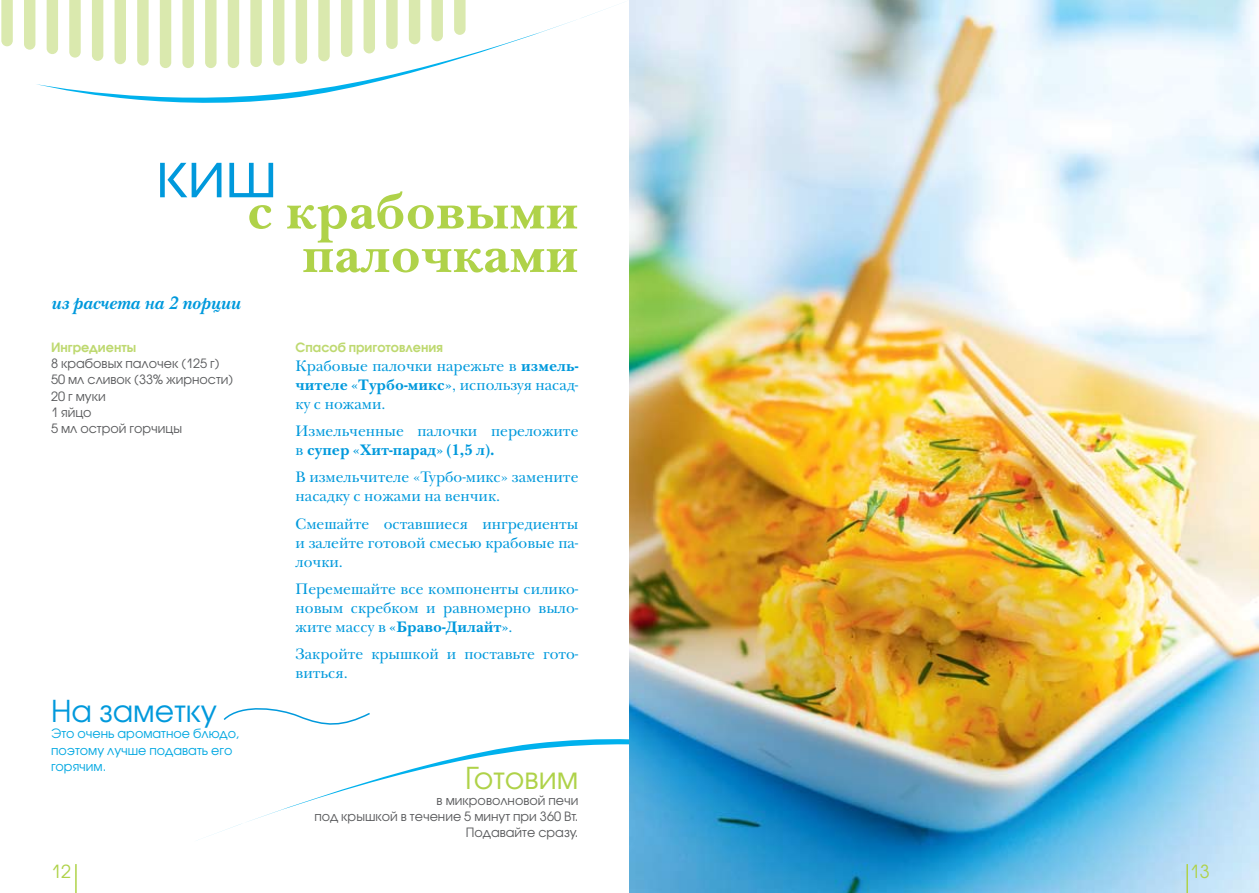
<style>
.page{position:relative;width:1259px;height:893px;background:#fff}
.page>*{position:absolute;margin:0;border:0;box-sizing:border-box;transform-origin:0 0}
.t1{font:63px "Avant Garde Gothic C";color:#0099dc}
.t2{font:700 52.5px/43.5px "New Baskerville Exp Od C";color:#afd249;text-align:right}
.t3{font:30px "Avant Garde Gothic C";color:#0099dc}
.t4{font:30px "Avant Garde Gothic C";color:#afd249}
.t5{font:italic 700 18.75px "New Baskerville C";color:#0099dc}
.t6{font:18px "Avant Garde Gothic C";color:#afd249}
.t7{font:15.75px/18.9px "New Baskerville C";color:#0099dc;text-align:justify}
.t8{font:12.75px/16.2px "Avant Garde Gothic C";color:#58595b;text-align:right}
.t9{font:12.75px/16.2px "Avant Garde Gothic C";color:#00a7e1}
.t10{font:700 12.75px "Avant Garde Gothic C";color:#bed970}
.s1{font-weight:700}
</style>
<div class="page">
<svg style="left:24px;top:0;width:11px;height:50px"></svg>
<svg style="left:1px;top:0;width:12px;height:46px"></svg>
<svg style="left:36px;top:0;width:588px;height:103px"></svg>
<svg style="left:198px;top:739px;width:431px;height:101px"></svg>
<img style="left:629px;top:0;width:630px;height:893px">
<hr style="left:75px;top:864px;width:2px;height:29px;background:#afd249">
<hr style="left:1186px;top:864px;width:2px;height:29px;background:#afd249">
<svg style="left:223px;top:708px;width:147px;height:17px"></svg>
<h1 class="t1" style="left:156px;top:137px;width:122px">киш</h1>
<h2 class="t2" style="left:247px;top:190px;width:333px">с крабовыми палочками</h2>
<p class="t5" style="left:51px;top:292px;width:191px">из расчета на 2 порции</p>
<p class="t10" style="left:51px;top:339px;width:87px">Ингредиенты</p>
<p class="t8" style="left:51px;top:355px;width:184px;text-align:left">8 крабовых палочек (125 г)<br>50 мл сливок (33% жирности)<br>20 г муки<br>1 яйцо<br>5 мл острой горчицы</p>
<h3 class="t3" style="left:51px;top:693px;width:167px">На заметку</h3>
<p class="t9" style="left:51px;top:725px;width:190px">Это очень ароматное блюдо, поэтому лучше подавать его горячим.</p>
<p class="t6" style="left:51px;top:861px;width:21px">12</p>
<p class="t10" style="left:296px;top:339px;width:149px">Спасоб приготовления</p>
<p class="t7" style="left:296px;top:356px;width:284px">Крабовые палочки нарежьте в <span class="s1">измель&shy;чителе «Турбо-микс»</span>, используя насад&shy;ку с ножами.</p>
<p class="t7" style="left:296px;top:422px;width:284px">Измельченные палочки переложите в <span class="s1">супер «Хит-парад» (1,5 л).</span></p>
<p class="t7" style="left:296px;top:468px;width:284px">В измельчителе «Турбо-микс» замените насадку с ножами на венчик.</p>
<p class="t7" style="left:296px;top:514px;width:284px">Смешайте оставшиеся ингредиенты и залейте готовой смесью крабовые па&shy;лочки.</p>
<p class="t7" style="left:296px;top:579px;width:284px">Перемешайте все компоненты силико&shy;новым скребком и равномерно выло&shy;жите массу в <span class="s1">«Браво-Дилайт»</span>.</p>
<p class="t7" style="left:296px;top:645px;width:284px">Закройте крышкой и поставьте гото&shy;виться.</p>
<h3 class="t4" style="left:465px;top:760px;width:115px">Готовим</h3>
<p class="t8" style="left:314px;top:792px;width:265px">в микроволновой печи<br>под крышкой в течение 5 минут при 360 Вт.<br>Подавайте сразу.</p>
<p class="t6" style="left:1189px;top:861px;width:21px">13</p>
</div>
